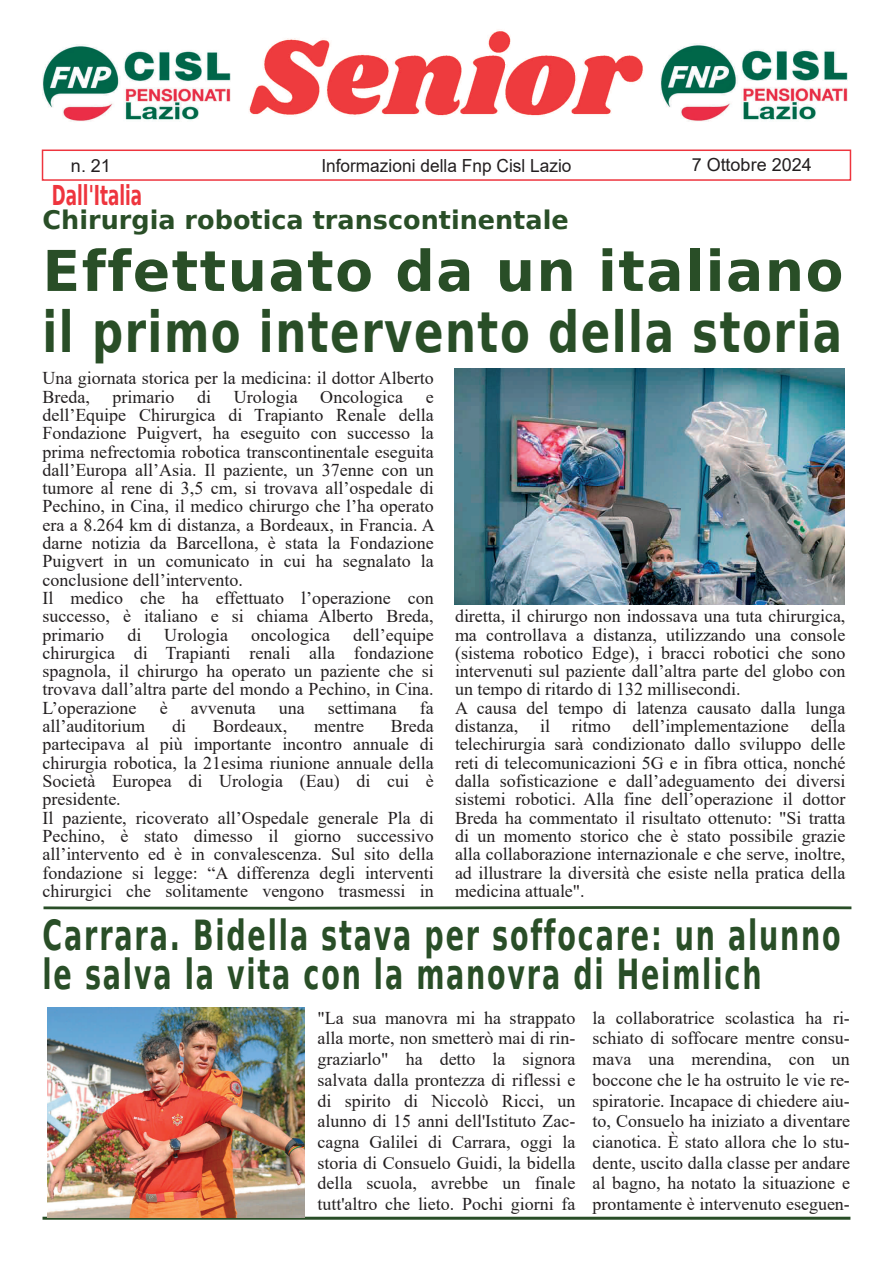
<style>
.page{position:relative;width:893px;height:1263px;background:#fff}
.page>*{position:absolute;margin:0;border:0;box-sizing:border-box;transform-origin:0 0}
.t1{font:700 56.25px/61.5px "Bitstream Vera Sans";letter-spacing:.035em;color:#294e27}
.t2{font:700 41.4px/39px "Bitstream Vera Sans";letter-spacing:.07em;color:#294e27;scale:.65 1}
.t3{font:700 27.3px "Bitstream Vera Sans";color:#ee353e;scale:.62 1}
.t4{font:700 25.5px "Bitstream Vera Sans";color:#294e27}
.t5{font:18px/18.3px "Times New Roman";color:#231f20}
.t6{font:18px "Arial";color:#231f20;scale:.96 1}
.t7{font:18px "Arial";color:#231f20}
</style>
<div class="page">
<hr style="left:43px;top:1217px;width:807px;height:3px;background:#294e27">
<div style="left:42px;top:149px;width:809px;height:32px;border:2px solid #ee353e"></div>
<img style="left:249px;top:29px;width:394px;height:88px">
<img style="left:43px;top:44px;width:188px;height:78px">
<img style="left:660px;top:43px;width:188px;height:78px">
<svg style="left:44px;top:906px;width:807px;height:4px;background:#6a8368"></svg>
<img style="left:454px;top:369px;width:390px;height:235px">
<img style="left:47px;top:1007px;width:257px;height:210px">
<p class="t7" style="left:71px;top:156px;width:42px">n. 21</p>
<p class="t6" style="left:321px;top:156px;width:262px">Informazioni della Fnp Cisl Lazio</p>
<p class="t7" style="left:692px;top:154px;width:122px">7 Ottobre 2024</p>
<h3 class="t3" style="left:52px;top:180px;width:147px">Dall'Italia</h3>
<h3 class="t4" style="left:43px;top:206px;width:528px">Chirurgia robotica transcontinentale</h3>
<h1 class="t1" style="left:43px;top:241px;width:802px">Effettuato da un italiano il primo intervento della storia</h1>
<p class="t5" style="left:43px;top:369px;width:393px">Una giornata storica per la medicina: il dottor Alberto<br>Breda,</p>
<p class="t5" style="left:113px;top:387px;width:63px">primario</p>
<p class="t5" style="left:197px;top:387px;width:15px">di</p>
<p class="t5" style="left:234px;top:387px;width:65px">Urologia</p>
<p class="t5" style="left:320px;top:387px;width:84px">Oncologica</p>
<p class="t5" style="left:43px;top:387px;width:394px;text-indent:383px">e dell’Equipe Chirurgica di Trapianto Renale della Fondazione Puigvert, ha eseguito con successo la prima nefrectomia robotica transcontinentale eseguita dall’Europa all’Asia. Il paziente, un 37enne con un tumore al rene di 3,5 cm, si trovava all’ospedale di Pechino, in Cina, il medico chirurgo che l’ha operato era a 8.264 km di distanza, a Bordeaux, in Francia. A darne notizia da Barcellona, è stata la Fondazione Puigvert in un comunicato in cui ha segnalato la conclusione dell’intervento.<br>Il medico che ha effettuato l’operazione con successo, è italiano e si chiama Alberto Breda, primario</p>
<p class="t5" style="left:455px;top:607px;width:392px">diretta, il chirurgo non indossava una tuta chirurgica, ma controllava a distanza, utilizzando una console (sistema robotico Edge), i bracci robotici che sono intervenuti sul paziente dall’altra parte del globo con un tempo di ritardo di 132 millisecondi.<br>A causa del tempo di latenza causato dalla lunga distanza, il ritmo dell’implementazione della telechirurgia sarà condizionato dallo sviluppo delle reti di telecomunicazioni 5G e in fibra ottica, nonché dalla sofisticazione e dall’adeguamento dei diversi sistemi robotici. Alla fine dell’operazione il dottor Breda ha commentato il risultato ottenuto: "Si tratta di un momento storico che è stato possibile grazie alla collaborazione internazionale e che serve, inoltre, ad illustrare la diversità che esiste nella pratica della medicina attuale".</p>
<p class="t5" style="left:43px;top:625px;width:393px;text-align:justify;text-indent:310px">dell’equipe chirurgica di Trapianti renali alla fondazione spagnola, il chirurgo ha operato un paziente che si trovava dall’altra parte del mondo a Pechino, in Cina.<br>L’operazione</p>
<p class="t5" style="left:127px;top:625px;width:15px">di</p>
<p class="t5" style="left:164px;top:625px;width:65px">Urologia</p>
<p class="t5" style="left:251px;top:625px;width:80px">oncologica</p>
<p class="t5" style="left:160px;top:698px;width:9px">è</p>
<p class="t5" style="left:191px;top:698px;width:66px">avvenuta</p>
<p class="t5" style="left:279px;top:698px;width:27px">una</p>
<p class="t5" style="left:328px;top:698px;width:70px">settimana</p>
<p class="t5" style="left:420px;top:698px;width:15px">fa</p>
<p class="t5" style="left:43px;top:717px;width:393px;text-indent:348px">Breda partecipava al più importante incontro annuale di chirurgia robotica, la 21esima riunione annuale della Società Europea di Urologia (Eau) di cui è presidente.<br>Il paziente, ricoverato all’Ospedale generale Pla di Pechino, è stato dimesso il giorno successivo all’intervento ed è in convalescenza. Sul sito della fondazione si legge: “A differenza degli interventi chirurgici che solitamente vengono trasmessi in</p>
<p class="t5" style="left:43px;top:717px;width:104px">all’auditorium</p>
<p class="t5" style="left:172px;top:717px;width:15px">di</p>
<p class="t5" style="left:213px;top:717px;width:76px">Bordeaux,</p>
<p class="t5" style="left:314px;top:717px;width:51px">mentre</p>
<h2 class="t2" style="left:43px;top:916px;width:1229px">Carrara. Bidella stava per soffocare: un alunno le salva la vita con la manovra di Heimlich</h2>
<p class="t5" style="left:317px;top:1007px;width:259px;line-height:20.7px;text-align:justify">"La sua manovra mi ha strappato alla morte, non smetterò mai di rin‐ graziarlo" ha detto la signora salvata dalla prontezza di riflessi e di spirito di Niccolò Ricci, un alunno di 15 anni dell'Istituto Zac‐ cagna Galilei di Carrara, oggi la storia di Consuelo Guidi, la bidella della scuola, avrebbe un finale tutt'altro che lieto. Pochi giorni fa</p>
<p class="t5" style="left:592px;top:1007px;width:259px;line-height:20.7px;text-align:justify">la collaboratrice scolastica ha ri‐ schiato di soffocare mentre consu‐ mava una merendina, con un boccone che le ha ostruito le vie re‐ spiratorie. Incapace di chiedere aiu‐ to, Consuelo ha iniziato a diventare cianotica. È stato allora che lo stu‐ dente, uscito dalla classe per andare al bagno, ha notato la situazione e prontamente è intervenuto eseguen‐</p>
</div>
